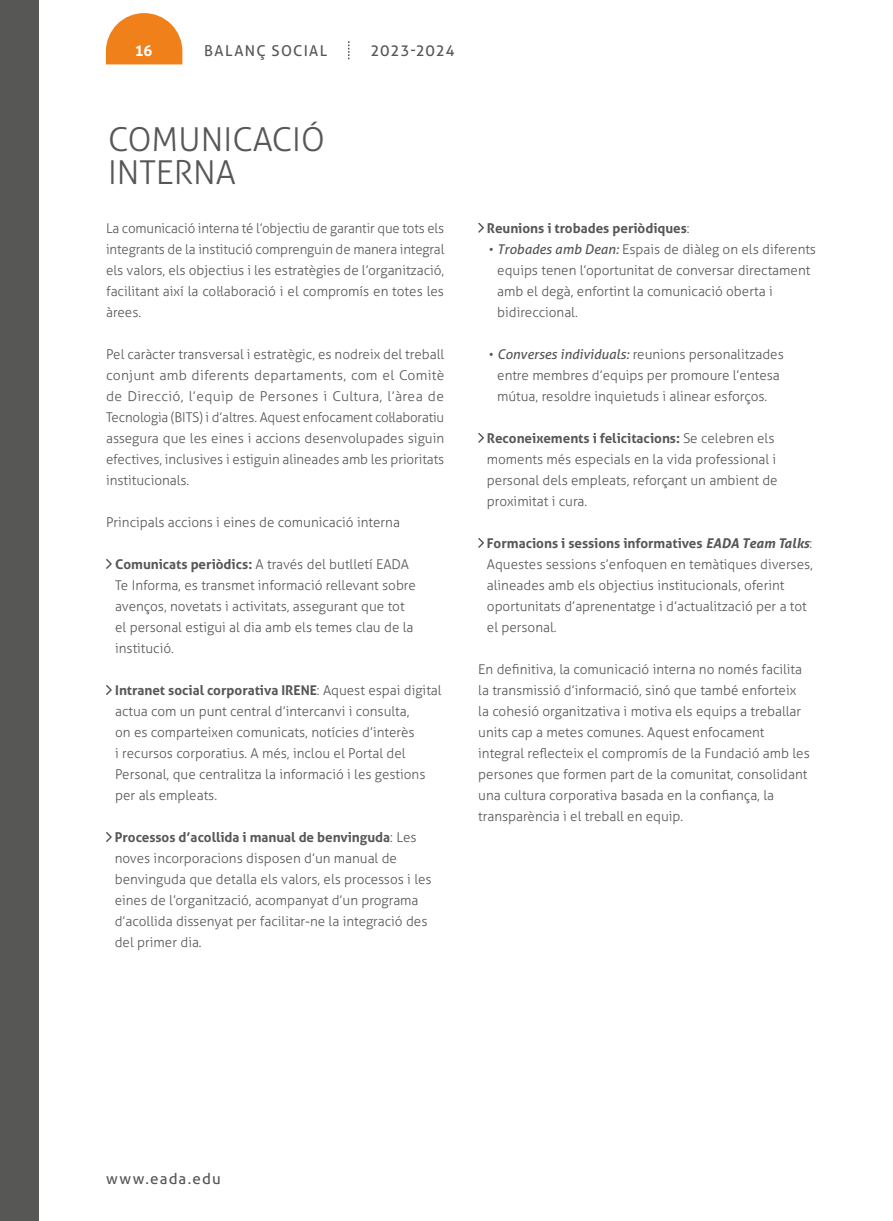
<style>
.page{position:relative;width:893px;height:1221px;background:#fff}
.page>*{position:absolute;margin:0;border:0;box-sizing:border-box;transform-origin:0 0}
.t1{font:300 33px/33px "Aller";color:#575756}
.t2{font:15px "Aller";letter-spacing:.085em;color:#575756}
.t3{font:700 15px "Aller";color:#fff}
.t4{font:300 13.5px/21px "Aller";color:#575756}
.t5{font:700 13.5px "Aller";color:#575756}
.s1{font-weight:700}
.s2{font-weight:300}
.s3{font-weight:400;font-style:italic}
.s4{font-weight:700;font-style:italic}
</style>
<div class="page">
<div style="left:0;top:0;width:38px;height:1220px;background:#575756"></div>
<svg style="left:349px;top:41px;width:1px;height:18px"></svg>
<svg style="left:106px;top:13px;width:76px;height:51px;background:#f2943e"></svg>
<svg style="left:106px;top:559px;width:6px;height:10px"></svg>
<svg style="left:106px;top:685px;width:6px;height:10px"></svg>
<svg style="left:106px;top:832px;width:6px;height:10px"></svg>
<svg style="left:478px;top:223px;width:6px;height:10px"></svg>
<svg style="left:478px;top:433px;width:6px;height:10px"></svg>
<svg style="left:478px;top:538px;width:6px;height:10px"></svg>
<p class="t3" style="left:135px;top:41px;width:19px">16</p>
<p class="t2" style="left:204px;top:41px;width:125px">BALANÇ SOCIAL</p>
<p class="t2" style="left:370px;top:41px;width:86px">2023-2024</p>
<h1 class="t1" style="left:108px;top:122px;width:219px">COMUNICACIÓ<br>INTERNA</h1>
<p class="t4" style="left:106px;top:217px;width:340px;text-align:justify">La comunicació interna té l’objectiu de garantir que tots els integrants de la institució comprenguin de manera integral els valors, els objectius i les estratègies de l’organització, facilitant així la col·laboració i el compromís en totes les àrees.</p>
<p class="t4" style="left:106px;top:343px;width:340px;text-align:justify">Pel caràcter transversal i estratègic, es nodreix del treball conjunt amb diferents departaments, com el Comitè de Direcció, l’equip de Persones i Cultura, l’àrea de Tecnologia (BITS) i d’altres. Aquest enfocament col·laboratiu assegura que les eines i accions desenvolupades siguin efectives, inclusives i estiguin alineades amb les prioritats institucionals.</p>
<p class="t4" style="left:106px;top:511px;width:295px">Principals accions i eines de comunicació interna</p>
<p class="t4" style="left:115px;top:553px;width:302px"><span class="s1">Comunicats periòdics:</span> A través del butlletí EADA Te Informa, es transmet informació rellevant sobre avenços, novetats i activitats, assegurant que tot el personal estigui al dia amb els temes clau de la institució.</p>
<p class="t4" style="left:115px;top:679px;width:328px"><span class="s1">Intranet social corporativa IRENE</span>: Aquest espai digital actua com un punt central d’intercanvi i consulta,<br>on es comparteixen comunicats, notícies d’interès<br>i recursos corporatius. A més, inclou el Portal del Personal, que centralitza la informació i les gestions per als empleats.</p>
<p class="t4" style="left:115px;top:826px;width:318px"><span class="s1">Processos d’acollida i manual de benvinguda</span>: Les noves incorporacions disposen d’un manual de benvinguda que detalla els valors, els processos i les eines de l’organització, acompanyat d’un programa d’acollida dissenyat per facilitar-ne la integració des del primer dia.</p>
<p class="t5" style="left:487px;top:219px;width:204px">Reunions i trobades periòdiques<span class="s2">:</span></p>
<p class="t4" style="left:497px;top:238px;width:320px;text-indent:-8px">• <span class="s3">Trobades amb Dean:</span> Espais de diàleg on els diferents equips tenen l’oportunitat de conversar directament amb el degà, enfortint la comunicació oberta i bidireccional.</p>
<p class="t4" style="left:497px;top:343px;width:288px;text-indent:-8px">• <span class="s3">Converses individuals:</span> reunions personalitzades entre membres d’equips per promoure l’entesa mútua, resoldre inquietuds i alinear esforços.</p>
<p class="t4" style="left:487px;top:427px;width:292px"><span class="s1">Reconeixements i felicitacions:</span> Se celebren els moments més especials en la vida professional i personal dels empleats, reforçant un ambient de proximitat i cura.</p>
<p class="t4" style="left:487px;top:532px;width:328px"><span class="s1">Formacions i sessions informatives</span> <span class="s4">EADA Team Talks</span>:<br>Aquestes sessions s’enfoquen en temàtiques diverses, alineades amb els objectius institucionals, oferint oportunitats d’aprenentatge i d’actualització per a tot el personal.</p>
<p class="t4" style="left:478px;top:658px;width:333px">En definitiva, la comunicació interna no només facilita la transmissió d’informació, sinó que també enforteix la cohesió organitzativa i motiva els equips a treballar units cap a metes comunes. Aquest enfocament integral reflecteix el compromís de la Fundació amb les persones que formen part de la comunitat, consolidant una cultura corporativa basada en la confiança, la transparència i el treball en equip.</p>
<p class="t2" style="left:106px;top:1169px;width:116px">www.eada.edu</p>
</div>
